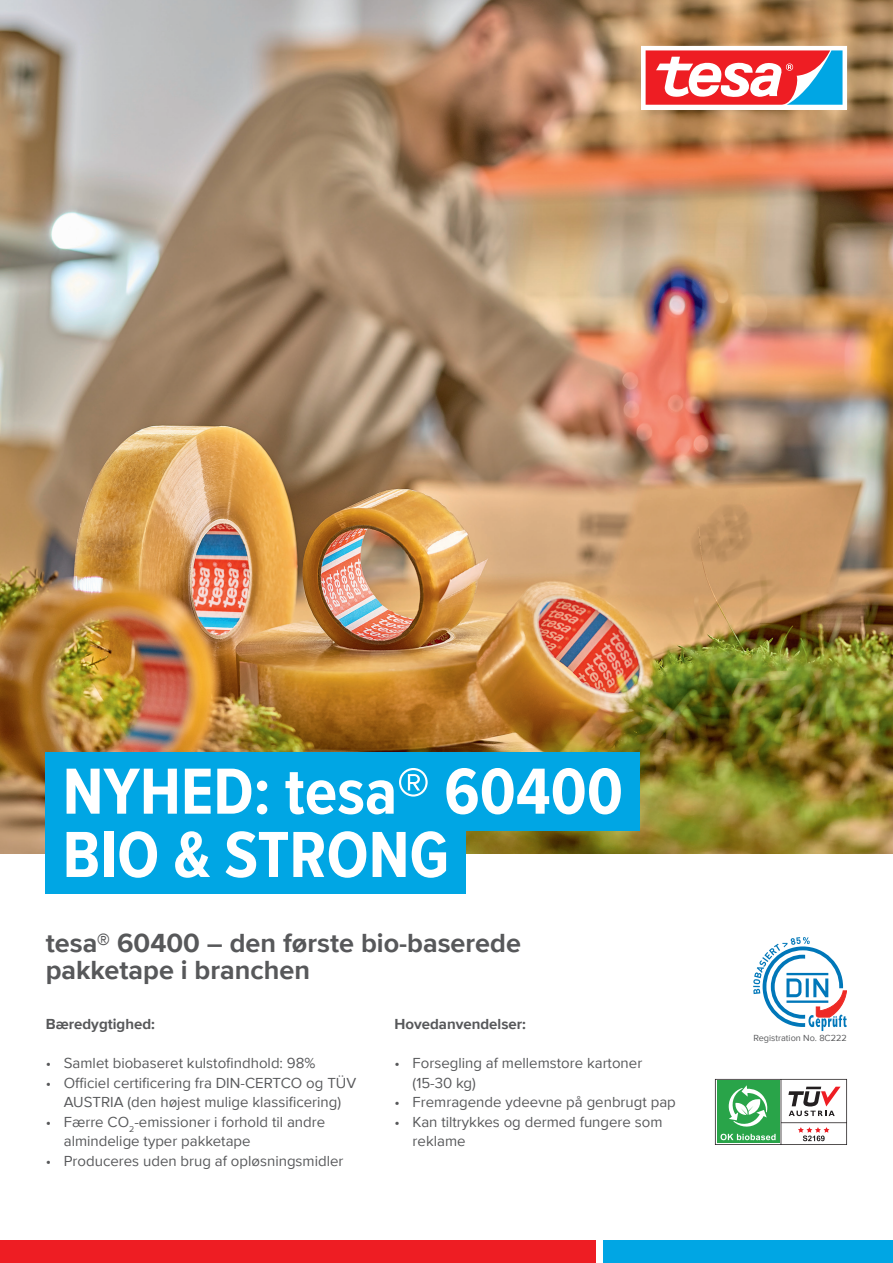
<style>
.page{position:relative;width:893px;height:1263px;background:#fff}
.page>*{position:absolute;margin:0;border:0;box-sizing:border-box;transform-origin:0 0}
.t1{font:700 67.5px "Proxima Nova Cond";color:#fff}
.t2{font:700 27px/27px "Proxima Nova";color:#57585a}
.t3{font:15px/19.5px "Proxima Nova";color:#57585a}
.t4{font:700 15px "Proxima Nova";color:#57585a}
.t5{font:9.15px "Proxima Nova";color:#57585a}
</style>
<div class="page">
<img style="left:0;top:0;width:893px;height:854px">
<svg style="left:715px;top:1079px;width:132px;height:66px"></svg>
<svg style="left:753px;top:937px;width:94px;height:94px"></svg>
<div style="left:46px;top:815px;width:420px;height:79px;background:#00a6e4"></div>
<div style="left:46px;top:752px;width:594px;height:78px;background:#00a6e4"></div>
<div style="left:0;top:1240px;width:595px;height:23px;background:#ee1d23"></div>
<div style="left:603px;top:1240px;width:290px;height:23px;background:#00a6e4"></div>
<svg style="left:641px;top:46px;width:206px;height:63px"></svg>
<h1 class="t1" style="left:63px;top:741px;width:562px">NYHED: tesa® 60400</h1>
<h1 class="t1" style="left:63px;top:805px;width:388px">BIO &amp; STRONG</h1>
<h2 class="t2" style="left:46px;top:929px;width:477px">tesa® 60400 – den første bio-baserede pakketape i branchen</h2>
<p class="t4" style="left:46px;top:1013px;width:111px">Bæredygtighed:</p>
<p class="t3" style="left:46px;top:1053px;width:271px">• Samlet biobaseret kulstofindhold: 98%</p>
<p class="t3" style="left:46px;top:1072px;width:312px;text-align:center">• Officiel certificering fra DIN-CERTCO og TÜV<br>AUSTRIA (den højest mulige klassificering)</p>
<p class="t3" style="left:64px;top:1111px;width:263px;text-indent:-18px">• Færre CO<sub>2</sub>-emissioner i forhold til andre almindelige typer pakketape</p>
<p class="t3" style="left:46px;top:1150px;width:299px">• Produceres uden brug af opløsningsmidler</p>
<p class="t4" style="left:395px;top:1013px;width:133px">Hovedanvendelser:</p>
<p class="t3" style="left:413px;top:1053px;width:231px;text-indent:-18px">• Forsegling af mellemstore kartoner (15-30 kg)</p>
<p class="t3" style="left:395px;top:1092px;width:283px">• Fremragende ydeevne på genbrugt pap</p>
<p class="t3" style="left:413px;top:1111px;width:251px;text-indent:-18px">• Kan tiltrykkes og dermed fungere som reklame</p>
<p class="t5" style="left:754px;top:1031px;width:95px">Registration No. 8C222</p>
</div>
